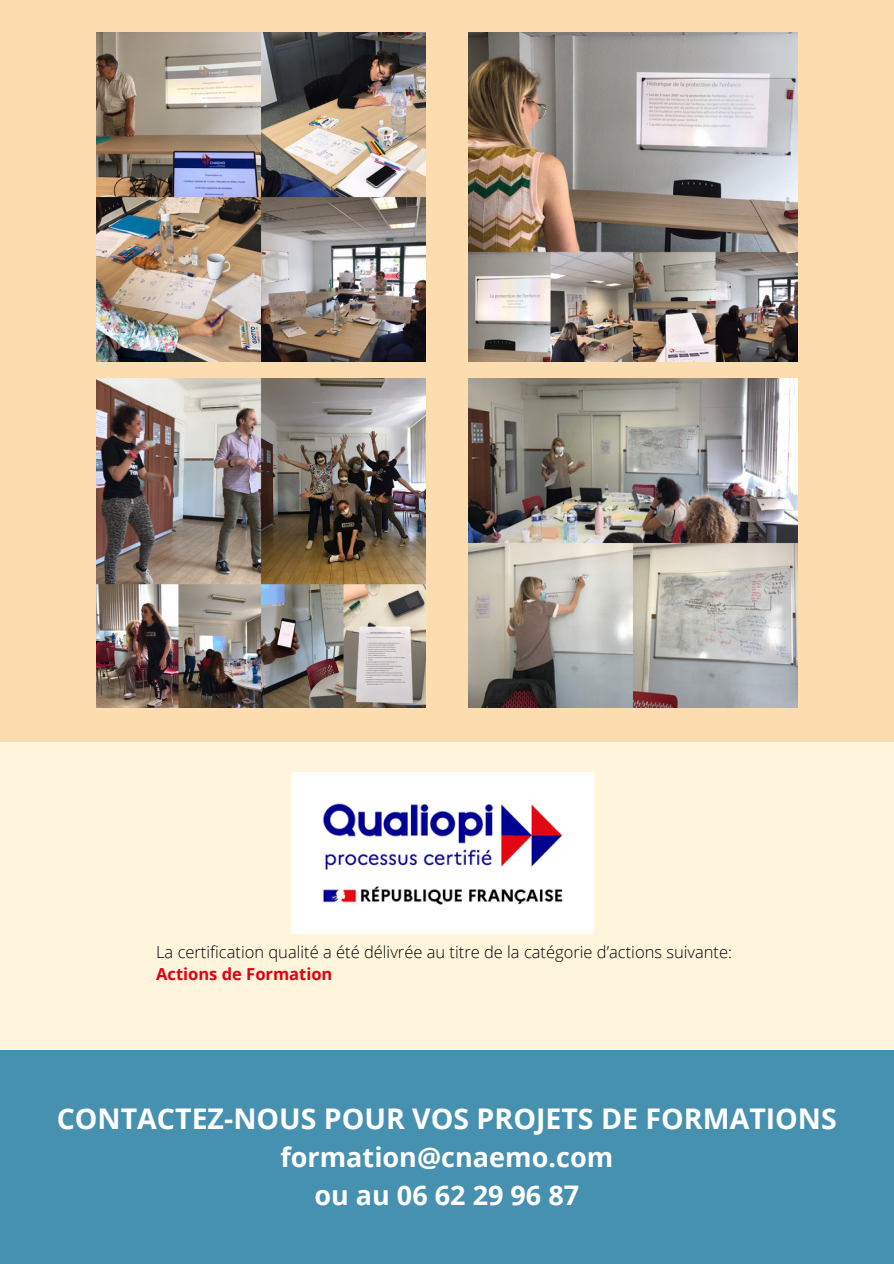
<style>
.page{position:relative;width:894px;height:1264px;background:#fff}
.page>*{position:absolute;margin:0;border:0;box-sizing:border-box;transform-origin:0 0}
.t1{font:700 28.5px "Open Sans";color:#fff}
.t2{font:700 27px/37.2px "Open Sans";color:#fff;text-align:center}
.t3{font:300 16.5px "Open Sans";color:#000}
.t4{font:700 16.5px "Open Sans";color:#e1000f}
</style>
<div class="page">
<div style="left:0;top:0;width:893px;height:1263px;background:#fff4dc"></div>
<div style="left:0;top:1050px;width:893px;height:213px;background:#4690b0"></div>
<img style="left:292px;top:772px;width:301px;height:161px">
<div style="left:0;top:0;width:893px;height:741px;background:#fcddaf"></div>
<img style="left:96px;top:379px;width:329px;height:328px">
<img style="left:468px;top:379px;width:329px;height:328px">
<img style="left:96px;top:33px;width:329px;height:328px">
<img style="left:468px;top:33px;width:329px;height:328px">
<p class="t3" style="left:156px;top:940px;width:577px">La certification qualité a été délivrée au titre de la catégorie d’actions suivante:</p>
<p class="t4" style="left:156px;top:962px;width:178px">Actions de Formation</p>
<h1 class="t1" style="left:57px;top:1098px;width:781px">CONTACTEZ-NOUS POUR VOS PROJETS DE FORMATIONS</h1>
<h1 class="t2" style="left:280px;top:1138px;width:334px">formation@cnaemo.com ou au 06 62 29 96 87</h1>
</div>
